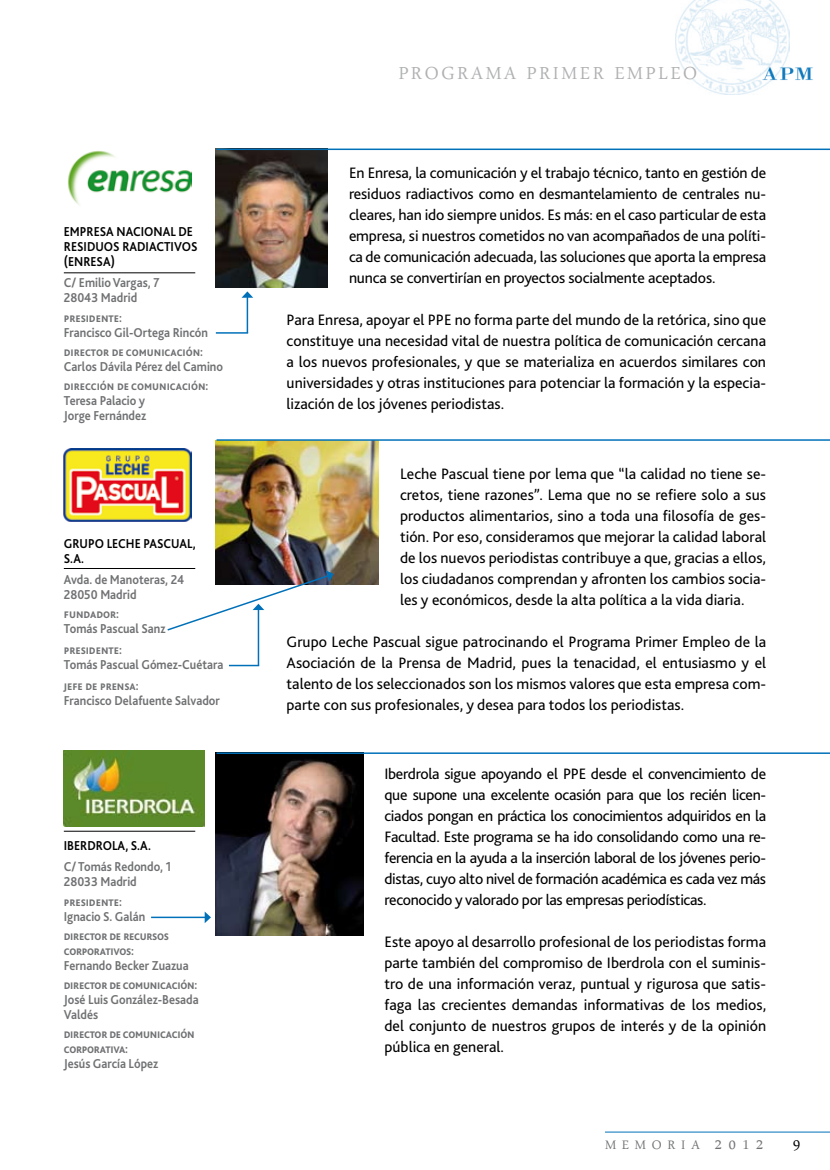
<style>
.page{position:relative;width:830px;height:1170px;background:#fff}
.page>*{position:absolute;margin:0;border:0;box-sizing:border-box;transform-origin:0 0}
.t1{font:25.5px "Arabic Typesetting";letter-spacing:.1em;color:#afb0b2}
.t2{font:21px "Arabic Typesetting";color:#000}
.t3{font:18px "Arabic Typesetting";letter-spacing:.32em;color:#707173}
.t4{font:15.75px/21px "Bliss 2";color:#000;text-align:justify}
.t5{font:700 13.5px/15px "Bliss 2";color:#707173;scale:.9 1}
.t6{font:700 13.5px/15px "Bliss 2";letter-spacing:-.02em;color:#707173;scale:.9 1}
.t7{font:700 13.5px/15px "Bliss 2";color:#000;scale:.9 1}
.s1{font-size:21px}
</style>
<div class="page">
<img style="left:675px;top:0;width:114px;height:95px">
<div style="left:683px;top:70px;width:13px;height:9px;background:#fff"></div>
<img style="left:760px;top:66px;width:53px;height:14px">
<hr style="left:604px;top:1131px;width:225px;height:1px;background:#0071b9">
<img style="left:67px;top:151px;width:124px;height:54px">
<hr style="left:64px;top:272px;width:131px;height:1px;background:#000">
<img style="left:215px;top:148px;width:112px;height:140px">
<svg style="left:64px;top:826px;width:141px;height:6px"></svg>
<img style="left:64px;top:750px;width:141px;height:76px">
<hr style="left:64px;top:830px;width:131px;height:1px;background:#000">
<img style="left:215px;top:752px;width:148px;height:183px">
<hr style="left:246px;top:297px;width:2px;height:36px;background:#0071b9">
<svg style="left:241px;top:291px;width:12px;height:7px"></svg>
<hr style="left:216px;top:332px;width:32px;height:1px;background:#0071b9">
<svg style="left:67px;top:451px;width:125px;height:71px"></svg>
<img style="left:64px;top:448px;width:127px;height:73px">
<hr style="left:64px;top:568px;width:131px;height:1px;background:#000">
<img style="left:215px;top:440px;width:163px;height:144px">
<hr style="left:257px;top:609px;width:2px;height:56px;background:#0071b9">
<svg style="left:167px;top:570px;width:166px;height:61px"></svg>
<hr style="left:229px;top:664px;width:30px;height:2px;background:#0071b9">
<hr style="left:151px;top:916px;width:54px;height:2px;background:#0071b9">
<svg style="left:204px;top:911px;width:7px;height:12px"></svg>
<hr style="left:216px;top:148px;width:613px;height:2px;background:#0071b9">
<hr style="left:216px;top:439px;width:613px;height:2px;background:#0071b9">
<hr style="left:216px;top:752px;width:613px;height:1px;background:#0071b9">
<p class="t7" style="left:64px;top:224px;width:150px">EMPRESA NACIONAL DE<br>RESIDUOS RADIACTIVOS (ENRESA)</p>
<p class="t5" style="left:64px;top:275px;width:108px">C/ Emilio Vargas, 7<br>28043 Madrid</p>
<p class="t5" style="left:64px;top:309px;width:161px">presidente:<br>Francisco Gil-Ortega Rincón</p>
<p class="t5" style="left:64px;top:343px;width:178px">director de comunicación:<br>Carlos Dávila Pérez del Camino</p>
<p class="t5" style="left:64px;top:378px;width:162px">dirección de comunicación:<br>Teresa Palacio y<br>Jorge Fernández</p>
<p class="t7" style="left:64px;top:535px;width:148px">GRUPO LECHE PASCUAL,<br>S.A.</p>
<p class="t5" style="left:64px;top:571px;width:135px">Avda. de Manoteras, 24<br>28050 Madrid</p>
<p class="t5" style="left:64px;top:605px;width:114px">fundador:<br>Tomás Pascual Sanz</p>
<p class="t5" style="left:64px;top:641px;width:179px">presidente:<br>Tomás Pascual Gómez-Cuétara</p>
<p class="t5" style="left:64px;top:677px;width:175px">jefe de prensa:<br>Francisco Delafuente Salvador</p>
<p class="t7" style="left:64px;top:837px;width:98px">IBERDROLA, S.A.</p>
<p class="t5" style="left:64px;top:858px;width:121px">C/ Tomás Redondo, 1<br>28033 Madrid</p>
<p class="t5" style="left:64px;top:893px;width:92px">presidente:<br>Ignacio S. Galán</p>
<p class="t6" style="left:64px;top:927px;width:140px">director de recursos corporativos:<br>Fernando Becker Zuazua</p>
<p class="t5" style="left:64px;top:976px;width:151px;text-align:justify">director de comunicación:<br>José Luis González-Besada Valdés</p>
<p class="t6" style="left:64px;top:1025px;width:147px">director de comunicación corporativa:<br>Jesús García López</p>
<h1 class="t1" style="left:398px;top:61px;width:300px">programa primer empleo</h1>
<p class="t4" style="left:349px;top:162px;width:418px">En Enresa, la comunicación y el trabajo técnico, tanto en gestión de residuos radiactivos como en desmantelamiento de centrales nu&shy;cleares, han ido siempre unidos. Es más: en el caso particular de esta empresa, si nuestros cometidos no van acompañados de una políti&shy;ca de comunicación adecuada, las soluciones que aporta la empresa nunca se convertirían en proyectos socialmente aceptados.</p>
<p class="t4" style="left:286px;top:309px;width:481px">Para Enresa, apoyar el PPE no forma parte del mundo de la retórica, sino que constituye una necesidad vital de nuestra política de comunicación cercana a los nuevos profesionales, y que se materializa en acuerdos similares con universidades y otras instituciones para potenciar la formación y la especia&shy;lización de los jóvenes periodistas.</p>
<p class="t4" style="left:400px;top:463px;width:367px">Leche Pascual tiene por lema que “la calidad no tiene se&shy;cretos, tiene razones”. Lema que no se refiere solo a sus productos alimentarios, sino a toda una filosofía de ges&shy;tión. Por eso, consideramos que mejorar la calidad laboral de los nuevos periodistas contribuye a que, gracias a ellos, los ciudadanos comprendan y afronten los cambios socia&shy;les y económicos, desde la alta política a la vida diaria.</p>
<p class="t4" style="left:286px;top:631px;width:481px">Grupo Leche Pascual sigue patrocinando el Programa Primer Empleo de la Asociación de la Prensa de Madrid, pues la tenacidad, el entusiasmo y el talento de los seleccionados son los mismos valores que esta empresa com&shy;parte con sus profesionales, y desea para todos los periodistas.</p>
<p class="t4" style="left:384px;top:762px;width:383px">Iberdrola sigue apoyando el PPE desde el convencimiento de que supone una excelente ocasión para que los recién licen&shy;ciados pongan en práctica los conocimientos adquiridos en la Facultad. Este programa se ha ido consolidando como una re&shy;ferencia en la ayuda a la inserción laboral de los jóvenes perio&shy;distas, cuyo alto nivel de formación académica es cada vez más reconocido y valorado por las empresas periodísticas.</p>
<p class="t4" style="left:384px;top:930px;width:383px">Este apoyo al desarrollo profesional de los periodistas forma parte también del compromiso de Iberdrola con el suminis&shy;tro de una información veraz, puntual y rigurosa que satis&shy;faga las crecientes demandas informativas de los medios, del conjunto de nuestros grupos de interés y de la opinión pública en general.</p>
<p class="t3" style="left:604px;top:1135px;width:159px">memoria <span class="s1">2012</span></p>
<h2 class="t2" style="left:792px;top:1133px;width:8px">9</h2>
</div>
